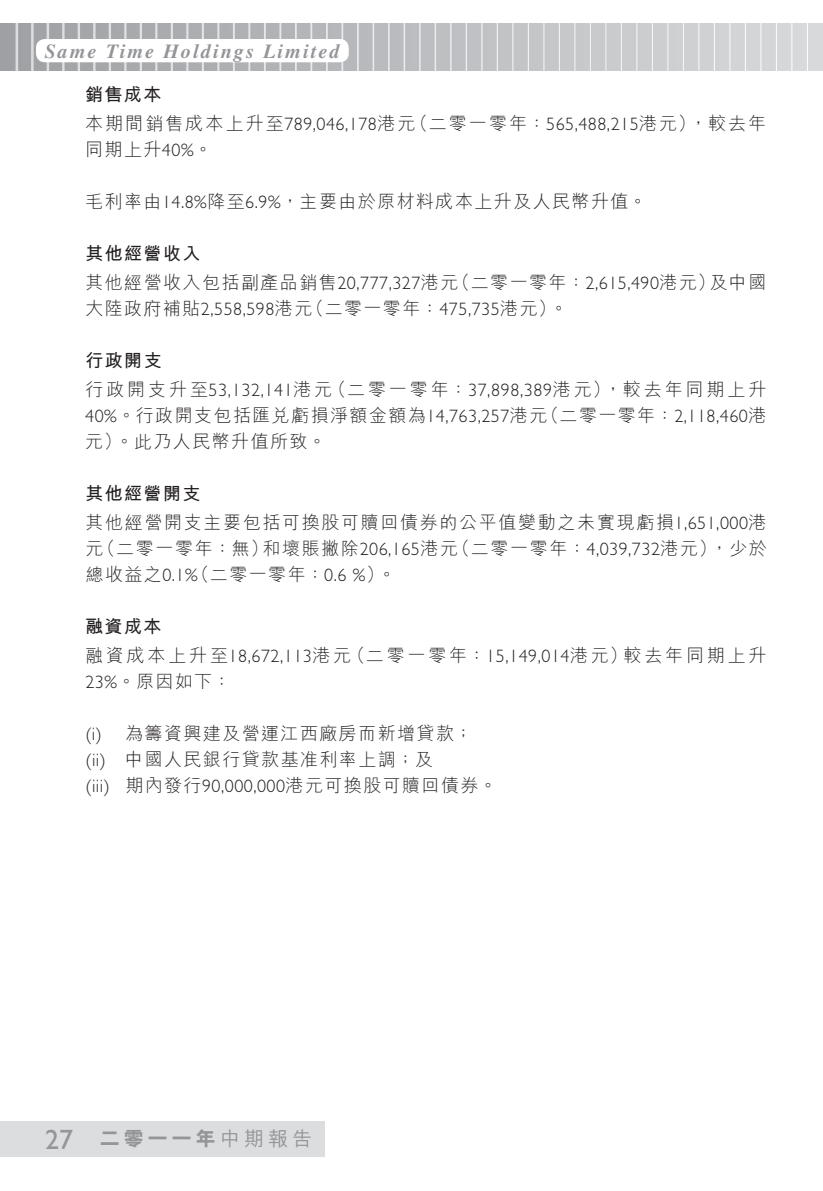
<style>
.page{position:relative;width:823px;height:1191px;background:#fff}
.page>*{position:absolute;margin:0;border:0;box-sizing:border-box;transform-origin:0 0}
.t1{font:28px "Gill Sans Std";color:#939598}
.t2{font:italic 700 20px "Times LT Std";letter-spacing:.105em;color:#939598}
.t3{font:800 20px "M Hei HK";letter-spacing:.2em;color:#939598}
.t4{font:300 18px/26px "M Hei HK";letter-spacing:.08em;color:#231f20}
.t5{font:300 18px "Gill Sans Std";letter-spacing:.03em;color:#231f20}
.t6{font:300 18px/26px "M Hei HK";letter-spacing:.115em;color:#231f20}
.t7{font:700 18px "M Hei HK";letter-spacing:.08em;color:#231f20}
.t8{font:300 18px "M Hei HK";letter-spacing:.16em;color:#231f20}
.t9{font:300 18px "M Hei HK";letter-spacing:.155em;color:#231f20}
.s1{font-family:"Gill Sans Std"}
.s2{font-family:"M Hei HK"}
.s3{font-weight:700}
.s4{font-weight:500}
</style>
<div class="page">
<svg style="left:0;top:23px;width:822px;height:47px;background:#c1c2c5"></svg>
<hr style="left:806px;top:23px;width:1px;height:47px;background:#fff">
<hr style="left:791px;top:23px;width:1px;height:47px;background:#fefefe">
<hr style="left:775px;top:23px;width:1px;height:47px;background:#fdfdfd">
<hr style="left:760px;top:23px;width:1px;height:47px;background:#fdfdfd">
<hr style="left:744px;top:23px;width:1px;height:47px;background:#fcfcfc">
<hr style="left:729px;top:23px;width:1px;height:47px;background:#fbfbfb">
<hr style="left:713px;top:23px;width:1px;height:47px;background:#fafafa">
<hr style="left:698px;top:23px;width:1px;height:47px;background:#fafafa">
<hr style="left:682px;top:23px;width:1px;height:47px;background:#f9f9f9">
<hr style="left:667px;top:23px;width:1px;height:47px;background:#f8f8f9">
<hr style="left:651px;top:23px;width:1px;height:47px;background:#f8f8f9">
<hr style="left:636px;top:23px;width:1px;height:47px;background:#f7f7f8">
<hr style="left:620px;top:23px;width:1px;height:47px;background:#f6f6f7">
<hr style="left:605px;top:23px;width:1px;height:47px;background:#f5f5f6">
<hr style="left:589px;top:23px;width:1px;height:47px;background:#f5f5f6">
<hr style="left:574px;top:23px;width:1px;height:47px;background:#f4f5f5">
<hr style="left:558px;top:23px;width:1px;height:47px;background:#f3f4f4">
<hr style="left:543px;top:23px;width:1px;height:47px;background:#f2f3f4">
<hr style="left:527px;top:23px;width:1px;height:47px;background:#f1f2f3">
<hr style="left:512px;top:23px;width:1px;height:47px;background:#f1f2f3">
<hr style="left:496px;top:23px;width:1px;height:47px;background:#f0f1f2">
<hr style="left:481px;top:23px;width:1px;height:47px;background:#f0f0f1">
<hr style="left:465px;top:23px;width:2px;height:47px;background:#efeff0">
<hr style="left:450px;top:23px;width:1px;height:47px;background:#efeff0">
<hr style="left:434px;top:23px;width:2px;height:47px;background:#eeeeef">
<hr style="left:419px;top:23px;width:1px;height:47px;background:#ededee">
<hr style="left:403px;top:23px;width:2px;height:47px;background:#ededee">
<hr style="left:388px;top:23px;width:1px;height:47px;background:#ececee">
<hr style="left:372px;top:23px;width:2px;height:47px;background:#ebebed">
<hr style="left:357px;top:23px;width:1px;height:47px;background:#eaebec">
<hr style="left:341px;top:23px;width:2px;height:47px;background:#eaebec">
<hr style="left:326px;top:23px;width:1px;height:47px;background:#e9eaeb">
<hr style="left:310px;top:23px;width:2px;height:47px;background:#e8e9ea">
<hr style="left:295px;top:23px;width:1px;height:47px;background:#e7e8e9">
<hr style="left:279px;top:23px;width:2px;height:47px;background:#e6e7e9">
<hr style="left:264px;top:23px;width:2px;height:47px;background:#e6e7e9">
<hr style="left:248px;top:23px;width:2px;height:47px;background:#e5e6e8">
<hr style="left:233px;top:23px;width:2px;height:47px;background:#e4e5e7">
<hr style="left:217px;top:23px;width:2px;height:47px;background:#e3e4e6">
<hr style="left:202px;top:23px;width:2px;height:47px;background:#e3e4e6">
<hr style="left:186px;top:23px;width:2px;height:47px;background:#e2e3e5">
<hr style="left:171px;top:23px;width:2px;height:47px;background:#e1e2e4">
<hr style="left:155px;top:23px;width:2px;height:47px;background:#e1e2e4">
<hr style="left:140px;top:23px;width:2px;height:47px;background:#e1e2e4">
<hr style="left:124px;top:23px;width:2px;height:47px;background:#e0e1e3">
<hr style="left:109px;top:23px;width:2px;height:47px;background:#dfe0e2">
<hr style="left:93px;top:23px;width:2px;height:47px;background:#dfe0e2">
<hr style="left:78px;top:23px;width:2px;height:47px;background:#dedfe1">
<hr style="left:62px;top:23px;width:3px;height:47px;background:#dddee0">
<hr style="left:47px;top:23px;width:2px;height:47px;background:#dcdddf">
<hr style="left:31px;top:23px;width:3px;height:47px;background:#dcdddf">
<hr style="left:16px;top:23px;width:2px;height:47px;background:#dcdddf">
<div style="left:36px;top:39px;width:312px;height:23px;background:#fff;border-radius:9px"></div>
<div style="left:0;top:1121px;width:324px;height:35px;background:#dcdddf"></div>
<p class="t2" style="left:163px;top:39px;width:92px">Holdings</p>
<p class="t2" style="left:45px;top:39px;width:53px">Same</p>
<p class="t7" style="left:85px;top:81px;width:78px">銷售成本</p>
<p class="t2" style="left:106px;top:39px;width:50px">Time</p>
<p class="t2" style="left:263px;top:39px;width:78px">Limited</p>
<p class="t6" style="left:85px;top:110px;width:331px">本期間銷售成本上升至<span class="s1">789,046,178</span>港元同期上升<span class="s1">40%</span>。</p>
<p class="t4" style="left:85px;top:188px;width:563px">毛利率由<span class="s1">14.8%</span>降至<span class="s1">6.9%</span>，主要由於原材料成本上升及人民幣升值。</p>
<p class="t7" style="left:85px;top:240px;width:117px">其他經營收入</p>
<p class="t5" style="left:410px;top:114px;width:287px"><span class="s2">（二零一零年：</span>565,488,215<span class="s2">港元）</span></p>
<p class="t4" style="left:689px;top:110px;width:78px">，較去年</p>
<p class="t4" style="left:452px;top:268px;width:265px">（二零一零年：<span class="s1">2,615,490</span>港元）</p>
<p class="t4" style="left:85px;top:268px;width:374px">其他經營收入包括副產品銷售<span class="s1">20,777,327</span>港元</p>
<p class="t4" style="left:709px;top:268px;width:58px">及中國</p>
<p class="t4" style="left:306px;top:294px;width:251px">（二零一零年：<span class="s1">475,735</span>港元(</p>
<p class="t5" style="left:85px;top:299px;width:228px"><span class="s2">大陸政府補貼</span>2,558,598<span class="s2">港元</span></p>
<p class="t7" style="left:85px;top:347px;width:78px">行政開支</p>
<p class="t4" style="left:549px;top:294px;width:19px">。</p>
<p class="t5" style="left:85px;top:379px;width:248px"><span class="s2">行政開支升至</span>53,132,141<span class="s2">港元</span></p>
<p class="t4" style="left:328px;top:375px;width:283px">（二零一零年：<span class="s1">37,898,389</span>港元）</p>
<p class="t8" style="left:604px;top:376px;width:163px">，較去年同期上升</p>
<p class="t5" style="left:540px;top:405px;width:227px"><span class="s2">（二零一零年：</span>2,118,460<span class="s2">港</span></p>
<p class="t4" style="left:85px;top:401px;width:463px"><span class="s1">40%</span>。行政開支包括匯兌虧損淨額金額為<span class="s1">14,763,257</span>港元元）。此乃人民幣升值所致。</p>
<p class="t4" style="left:85px;top:478px;width:682px;line-height:28.8px"><span class="s3">其他經營開支<br></span>其他經營開支主要包括可換股可贖回債券的公平值變動之未實現虧損<span class="s1">1,651,000</span>港</p>
<p class="t4" style="left:710px;top:534px;width:58px">，少於</p>
<p class="t4" style="left:98px;top:534px;width:172px">（二零一零年：無）</p>
<p class="t4" style="left:452px;top:534px;width:266px">（二零一零年：<span class="s1">4,039,732</span>港元）</p>
<p class="t4" style="left:262px;top:534px;width:197px">和壞賬撇除<span class="s1">206,165</span>港元</p>
<p class="t4" style="left:85px;top:534px;width:19px">元</p>
<p class="t4" style="left:191px;top:560px;width:194px">（二零一零年：<span class="s1">0.6 %</span>(</p>
<p class="t4" style="left:86px;top:560px;width:113px">總收益之<span class="s1">0.1%</span></p>
<p class="t7" style="left:85px;top:613px;width:78px">融資成本</p>
<p class="t4" style="left:377px;top:560px;width:19px">。</p>
<p class="t5" style="left:85px;top:645px;width:267px"><span class="s2">融資成本上升至</span>18,672,113<span class="s2">港元</span></p>
<p class="t4" style="left:85px;top:667px;width:147px"><span class="s1">23%</span>。原因如下：</p>
<p class="t4" style="left:125px;top:719px;width:348px">為籌資興建及營運江西廠房而新增貸款;</p>
<p class="t4" style="left:347px;top:641px;width:281px">（二零一零年：<span class="s1">15,149,014</span>港元）</p>
<p class="t5" style="left:85px;top:723px;width:18px">)i(</p>
<p class="t5" style="left:85px;top:749px;width:22px">)i i(</p>
<p class="t5" style="left:85px;top:775px;width:26px">(iii)</p>
<p class="t4" style="left:125px;top:745px;width:309px">中國人民銀行貸款基准利率上調；及</p>
<p class="t4" style="left:125px;top:771px;width:373px">期內發行<span class="s1">90,000,000</span>港元可換股可贖回債券。</p>
<p class="t9" style="left:623px;top:642px;width:144px">較去年同期上升</p>
<h1 class="t1" style="left:45px;top:1123px;width:29px">27</h1>
<p class="t3" style="left:100px;top:1125px;width:214px">二零一一年<span class="s4">中期報告</span></p>
</div>
